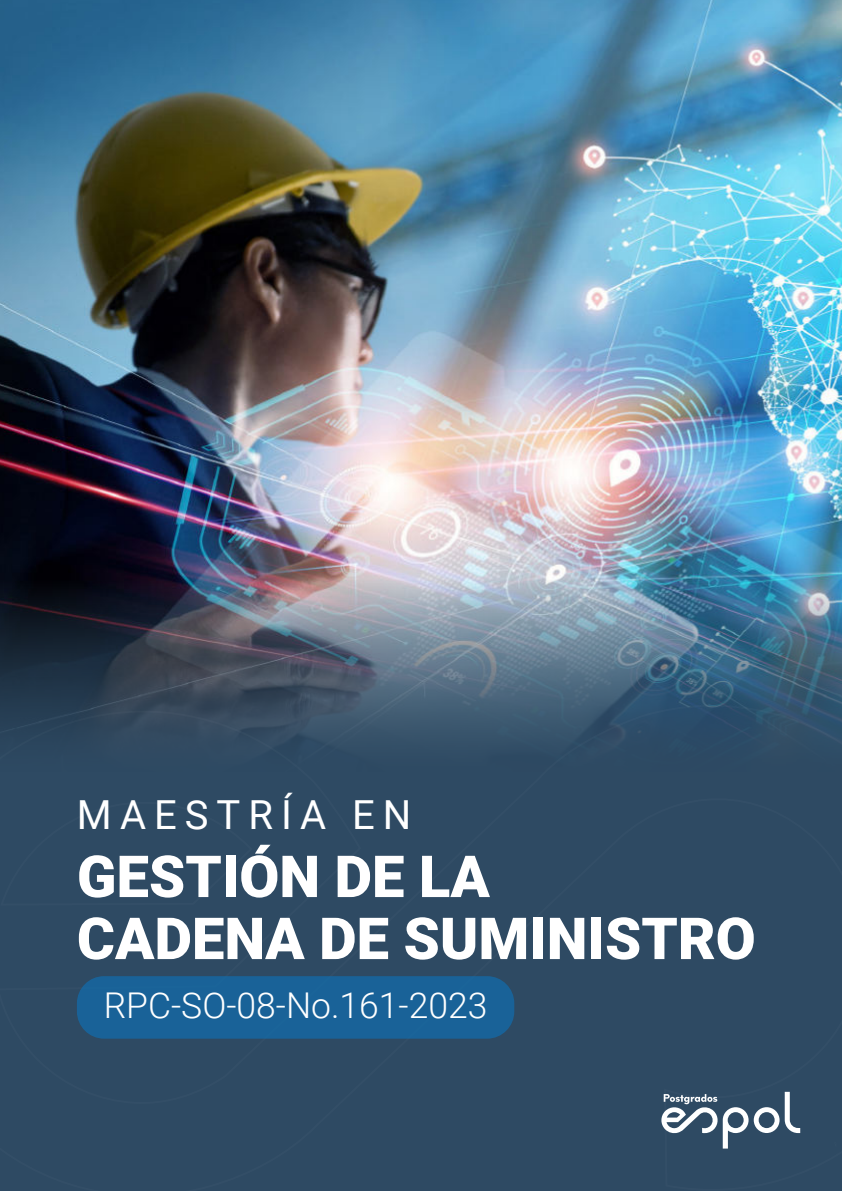
<style>
.page{position:relative;width:842px;height:1191px;background:#fff}
.page>*{position:absolute;margin:0;border:0;box-sizing:border-box;transform-origin:0 0}
.t1{font:900 58px/62px "Roboto";color:#fff}
.t2{font:40px "Roboto";letter-spacing:.2em;color:#fff}
.t3{font:300 35.4px "Roboto";color:#fff}
</style>
<div class="page">
<img style="left:0;top:0;width:842px;height:579px">
<img style="left:0;top:579px;width:842px;height:105px">
<svg style="left:0;top:684px;width:842px;height:507px;background:#2f4a63"></svg>
<svg style="left:754px;top:1107px;width:25px;height:26px"></svg>
<svg style="left:785px;top:1091px;width:15px;height:42px"></svg>
<svg style="left:660px;top:1094px;width:88px;height:54px"></svg>
<div style="left:77px;top:976px;width:437px;height:62px;background:#196298;border-radius:27px"></div>
<p class="t2" style="left:77px;top:792px;width:336px">MAESTRÕA EN</p>
<p class="t1" style="left:77px;top:850px;width:680px">GESTI”N DE LA<br>CADENA DE SUMINISTRO</p>
<p class="t3" style="left:104px;top:991px;width:385px">RPC-SO-08-No.161-2023</p>
</div>
